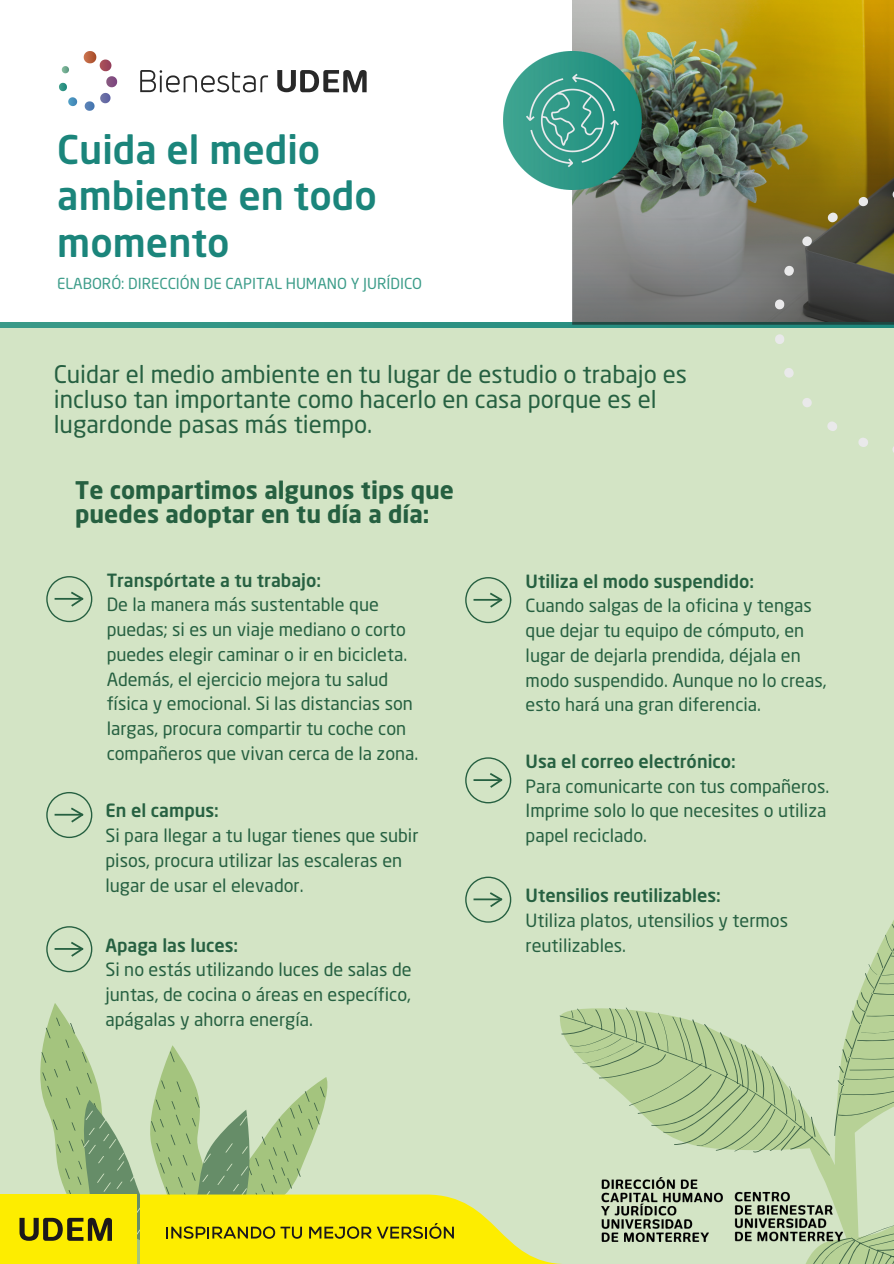
<style>
.page{position:relative;width:894px;height:1264px;background:#fff}
.page>*{position:absolute;margin:0;border:0;box-sizing:border-box;transform-origin:0 0}
.t1{font:500 39px/46.2px "Neo Sans Std";color:#1b857b}
.t2{font:24px/24.8px "Neo Sans Std";color:#266041}
.t3{font:700 24px/24.8px "Neo Sans Std";color:#266041}
.t4{font:18px/24.8px "Neo Sans Std";color:#266041}
.t5{font:500 18px "Neo Sans Std";color:#266041}
.t6{font:15px "Neo Sans Std";color:#3d9d8a}
</style>
<div class="page">
<div style="left:0;top:328px;width:893px;height:935px;background:#d3e4c5"></div>
<img style="left:0;top:322px;width:774px;height:6px">
<img style="left:572px;top:0;width:321px;height:324px">
<svg style="left:774px;top:190px;width:119px;height:261px"></svg>
<svg style="left:559px;top:922px;width:334px;height:341px"></svg>
<svg style="left:46px;top:972px;width:282px;height:217px"></svg>
<svg style="left:100px;top:93px;width:10px;height:10px"></svg>
<svg style="left:85px;top:101px;width:9px;height:10px"></svg>
<svg style="left:84px;top:51px;width:33px;height:36px"></svg>
<svg style="left:68px;top:97px;width:9px;height:9px"></svg>
<svg style="left:62px;top:66px;width:7px;height:7px"></svg>
<svg style="left:59px;top:83px;width:8px;height:8px"></svg>
<svg style="left:140px;top:70px;width:128px;height:22px"></svg>
<svg style="left:277px;top:70px;width:89px;height:22px"></svg>
<img style="left:730px;top:1188px;width:114px;height:55px">
<img style="left:503px;top:51px;width:138px;height:139px">
<img style="left:601px;top:1177px;width:121px;height:64px">
<svg style="left:46px;top:576px;width:46px;height:46px"></svg>
<svg style="left:46px;top:792px;width:46px;height:46px"></svg>
<svg style="left:46px;top:926px;width:46px;height:46px"></svg>
<svg style="left:465px;top:577px;width:46px;height:46px"></svg>
<svg style="left:465px;top:757px;width:46px;height:46px"></svg>
<svg style="left:465px;top:876px;width:46px;height:46px"></svg>
<svg style="left:40px;top:1030px;width:250px;height:233px"></svg>
<svg style="left:140px;top:1194px;width:426px;height:69px"></svg>
<div style="left:0;top:1194px;width:137px;height:69px;background:#fded00"></div>
<svg style="left:19px;top:1217px;width:93px;height:23px"></svg>
<p class="t1" style="left:57px;top:131px;width:321px">Cuida el medio ambiente en todo momento</p>
<p class="t6" style="left:57px;top:278px;width:366px">ELABORÓ: DIRECCIÓN DE CAPITAL HUMANO Y JURÍDICO</p>
<p class="t2" style="left:54px;top:364px;width:634px">Cuidar el medio ambiente en tu lugar de estudio o trabajo es incluso tan importante como hacerlo en casa porque es el lugardonde pasas más tiempo.</p>
<p class="t3" style="left:75px;top:480px;width:380px">Te compartimos algunos tips que puedes adoptar en tu día a día:</p>
<p class="t5" style="left:107px;top:572px;width:216px">Transpórtate a tu trabajo:</p>
<p class="t4" style="left:107px;top:594px;width:313px">De la manera más sustentable que puedas; si es un viaje mediano o corto puedes elegir caminar o ir en bicicleta.<br>Además, el ejercicio mejora tu salud física y emocional. Si las distancias son largas, procura compartir tu coche con compañeros que vivan cerca de la zona.</p>
<p class="t5" style="left:105px;top:803px;width:115px">En el campus:</p>
<p class="t4" style="left:105px;top:825px;width:314px">Si para llegar a tu lugar tienes que subir pisos, procura utilizar las escaleras en lugar de usar el elevador.</p>
<p class="t5" style="left:105px;top:937px;width:134px">Apaga las luces:</p>
<p class="t4" style="left:105px;top:959px;width:307px;text-align:justify">Si no estás utilizando luces de salas de juntas, de cocina o áreas en específico, apágalas y ahorra energía.</p>
<p class="t5" style="left:525px;top:573px;width:230px">Utiliza el modo suspendido:</p>
<p class="t4" style="left:525px;top:595px;width:302px">Cuando salgas de la oficina y tengas que dejar tu equipo de cómputo, en lugar de dejarla prendida, déjala en modo suspendido. Aunque no lo creas, esto hará una gran diferencia.</p>
<p class="t5" style="left:525px;top:754px;width:212px">Usa el correo electrónico:</p>
<p class="t4" style="left:525px;top:775px;width:305px">Para comunicarte con tus compañeros.<br>Imprime solo lo que necesites o utiliza papel reciclado.</p>
<p class="t5" style="left:525px;top:888px;width:197px">Utensilios reutilizables:</p>
<p class="t4" style="left:525px;top:909px;width:264px">Utiliza platos, utensilios y termos reutilizables.</p>
</div>
